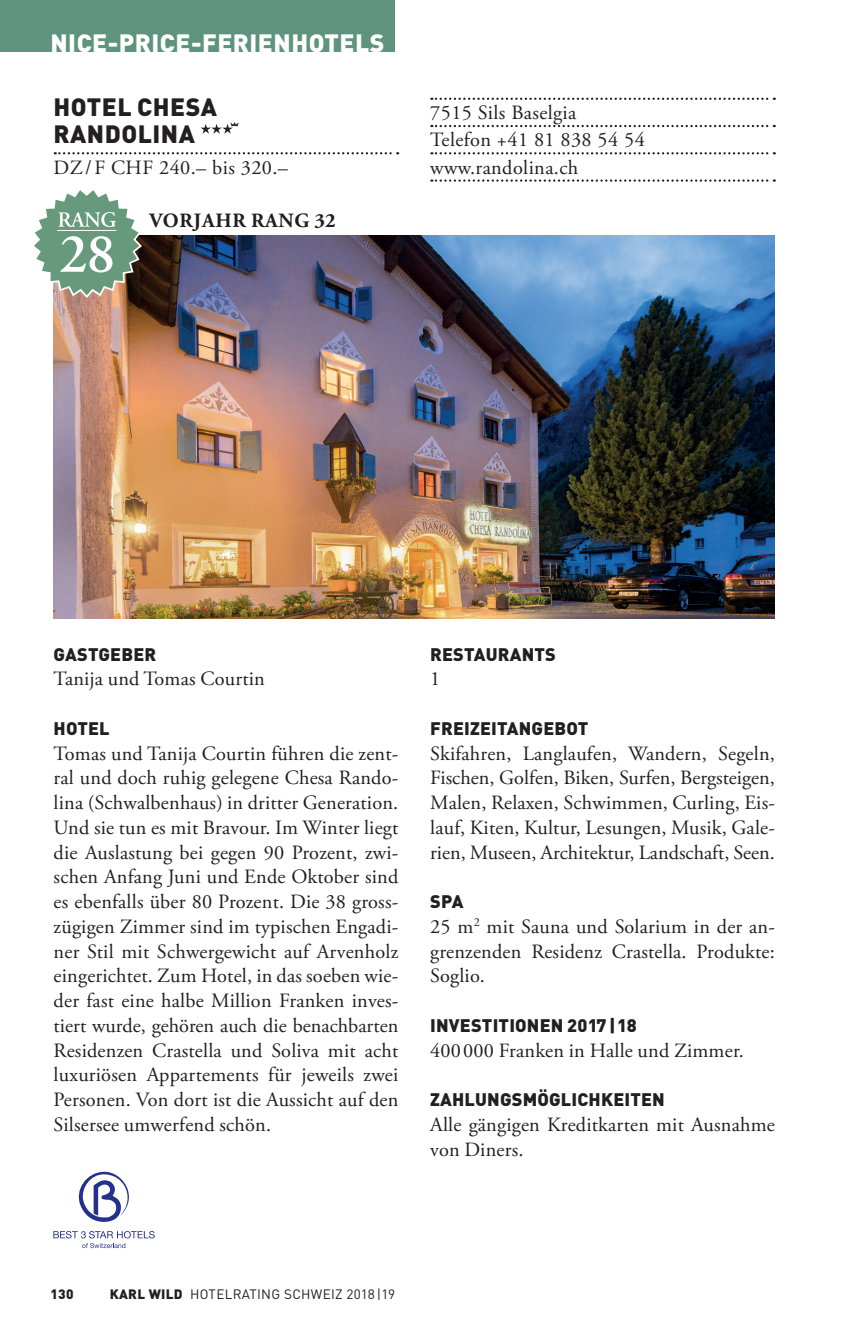
<style>
.page{position:relative;width:860px;height:1337px;background:#fff}
.page>*{position:absolute;margin:0;border:0;box-sizing:border-box;transform-origin:0 0}
.t1{font:900 24.75px "DIN";letter-spacing:.02em;color:#fff}
.t2{font:900 24.75px/27px "DIN";letter-spacing:.02em;color:#231f20}
.t3{font:20.25px/24.8px "Adobe Garamond Pro";letter-spacing:.01em;color:#231f20;text-align:justify}
.t4{font:700 20.25px "Adobe Garamond Pro";letter-spacing:.035em;color:#231f20}
.t5{font:900 18px "DIN";letter-spacing:.01em;color:#231f20}
.t6{font:13.5px "DIN";letter-spacing:.02em;color:#231f20}
.t7{font:900 13.5px "DIN";color:#231f20}
.s1{font-weight:900}
</style>
<div class="page">
<svg style="left:200px;top:122px;width:39px;height:12px"></svg>
<svg style="left:55px;top:152px;width:343px;height:2px"></svg>
<svg style="left:431px;top:98px;width:343px;height:2px"></svg>
<svg style="left:431px;top:125px;width:343px;height:2px"></svg>
<svg style="left:431px;top:152px;width:343px;height:2px"></svg>
<svg style="left:431px;top:179px;width:343px;height:3px"></svg>
<img style="left:54px;top:235px;width:720px;height:383px">
<svg style="left:78px;top:1171px;width:51px;height:51px"></svg>
<svg style="left:53px;top:1231px;width:102px;height:17px"></svg>
<div style="left:0;top:0;width:395px;height:52px;background:#5e937d"></div>
<svg style="left:34px;top:190px;width:108px;height:108px"></svg>
<p class="t1" style="left:50px;top:27px;width:335px">NICE-PRICE-FERIENHOTELS</p>
<p class="t2" style="left:54px;top:92px;width:165px">HOTEL CHESA<br>RANDOLINA</p>
<p class="t3" style="left:54px;top:155px;width:236px">DZ/F CHF 240.– bis 320.–</p>
<p class="t4" style="left:149px;top:209px;width:188px">VORJAHR RANG 32</p>
<p class="t3" style="left:430px;top:100px;width:216px;line-height:27.2px;text-align:left">7515 Sils Baselgia<br>Telefon +41 81 838 54 54 www.randolina.ch</p>
<p class="t5" style="left:54px;top:642px;width:104px">GASTGEBER</p>
<p class="t3" style="left:54px;top:667px;width:213px">Tanija und Tomas Courtin</p>
<p class="t5" style="left:54px;top:716px;width:57px">HOTEL</p>
<p class="t3" style="left:54px;top:742px;width:346px">Tomas und Tanija Courtin führen die zent&shy;ral und doch ruhig gelegene Chesa Rando&shy;lina (Schwalbenhaus) in dritter Generation.<br>Und sie tun es mit Bravour. Im Winter liegt die Auslastung bei gegen 90 Prozent, zwi&shy;schen Anfang Juni und Ende Oktober sind es ebenfalls über 80 Prozent. Die 38 gross&shy;zügigen Zimmer sind im typischen Engadi&shy;ner Stil mit Schwergewicht auf Arvenholz eingerichtet. Zum Hotel, in das soeben wie&shy;der fast eine halbe Million Franken inves&shy;tiert wurde, gehören auch die benachbarten Residenzen Crastella und Soliva mit acht luxuriösen Appartements für jeweils zwei Personen. Von dort ist die Aussicht auf den Silsersee umwerfend schön.</p>
<p class="t5" style="left:430px;top:642px;width:127px">RESTAURANTS</p>
<p class="t3" style="left:430px;top:667px;width:12px">1</p>
<p class="t5" style="left:430px;top:716px;width:159px">FREIZEITANGEBOT</p>
<p class="t3" style="left:430px;top:742px;width:346px">Skifahren, Langlaufen, Wandern, Segeln, Fischen, Golfen, Biken, Surfen, Bergsteigen, Malen, Relaxen, Schwimmen, Curling, Eis&shy;lauf, Kiten, Kultur, Lesungen, Musik, Gale&shy;rien, Museen, Architektur, Landschaft, Seen.</p>
<p class="t5" style="left:430px;top:890px;width:35px">SPA</p>
<p class="t3" style="left:430px;top:915px;width:346px">25 m<sup>2</sup> mit Sauna und Solarium in der an&shy;grenzenden Residenz Crastella. Produkte:<br>Soglio.</p>
<p class="t5" style="left:430px;top:1013px;width:208px">INVESTITIONEN 2017 |18</p>
<p class="t3" style="left:430px;top:1039px;width:315px">400000 Franken in Halle und Zimmer.</p>
<p class="t5" style="left:430px;top:1088px;width:236px">ZAHLUNGSMÖGLICHKEITEN</p>
<p class="t3" style="left:430px;top:1113px;width:346px">Alle gängigen Kreditkarten mit Ausnahme von Diners.</p>
<p class="t7" style="left:50px;top:1285px;width:25px">130</p>
<p class="t6" style="left:110px;top:1286px;width:287px"><span class="s1">KARL WILD</span> HOTELRATING SCHWEIZ 2018 |19</p>
</div>
